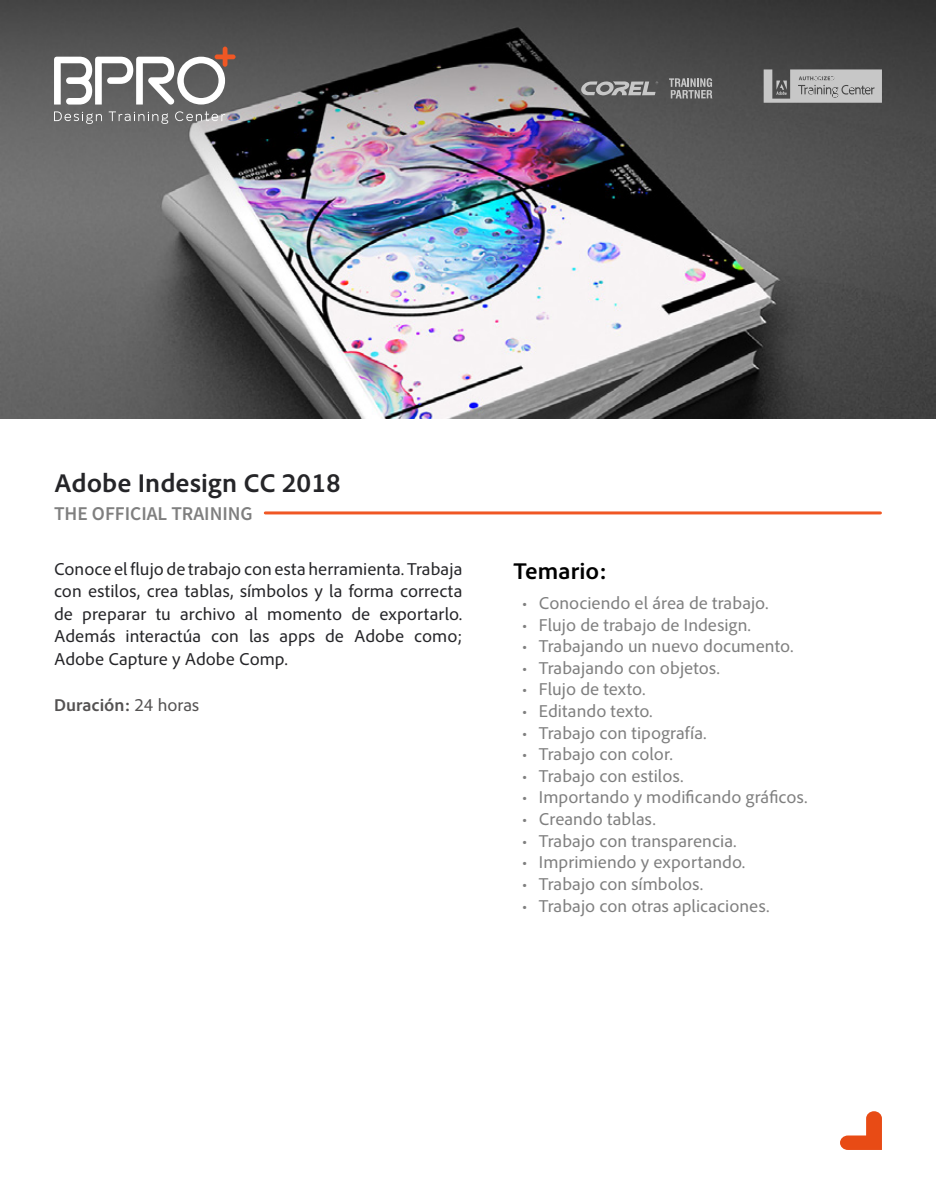
<style>
.page{position:relative;width:936px;height:1204px;background:#fff}
.page>*{position:absolute;margin:0;border:0;box-sizing:border-box;transform-origin:0 0}
.t1{font:700 27px "Adobe Clean";color:#252528}
.t2{font:700 24px "Adobe Clean";color:#000}
.t3{font:600 19.5px "Source Sans Pro";color:#7f7f7f}
.t4{font:18px "Adobe Clean";color:#7f7f7f}
.t5{font:18px/22.5px "Adobe Clean";color:#252528;text-align:justify}
.t6{font:700 18px "Adobe Clean";color:#545252}
.s1{font-weight:400}
</style>
<div class="page">
<img style="left:0;top:0;width:935px;height:418px">
<svg style="left:54px;top:111px;width:48px;height:13px"></svg>
<svg style="left:109px;top:111px;width:59px;height:13px"></svg>
<svg style="left:175px;top:111px;width:50px;height:10px"></svg>
<svg style="left:54px;top:47px;width:181px;height:58px"></svg>
<svg style="left:763px;top:69px;width:118px;height:34px;background:#acacac"></svg>
<svg style="left:669px;top:78px;width:43px;height:20px"></svg>
<svg style="left:581px;top:81px;width:77px;height:14px"></svg>
<svg style="left:840px;top:1111px;width:41px;height:38px"></svg>
<hr style="left:265px;top:511px;width:615px;height:3px;background:#f05724">
<h1 class="t1" style="left:54px;top:467px;width:288px">Adobe Indesign CC 2018</h1>
<p class="t3" style="left:54px;top:501px;width:200px">THE OFFICIAL TRAINING</p>
<p class="t5" style="left:54px;top:557px;width:410px">Conoce el flujo de trabajo con esta herramienta. Trabaja con estilos, crea tablas, símbolos y la forma correcta de preparar tu archivo al momento de exportarlo.<br>Además interactúa con las apps de Adobe como; Adobe Capture y Adobe Comp.</p>
<p class="t6" style="left:54px;top:693px;width:147px">Duración: <span class="s1">24 horas</span></p>
<h2 class="t2" style="left:513px;top:556px;width:95px">Temario:</h2>
<p class="t4" style="left:522px;top:592px;width:248px">• Conociendo el área de trabajo.</p>
<p class="t4" style="left:522px;top:613px;width:231px">• Flujo de trabajo de Indesign.</p>
<p class="t4" style="left:522px;top:635px;width:273px">• Trabajando un nuevo documento.</p>
<p class="t4" style="left:522px;top:657px;width:200px">• Trabajando con objetos.</p>
<p class="t4" style="left:522px;top:678px;width:125px">• Flujo de texto.</p>
<p class="t4" style="left:522px;top:700px;width:132px">• Editando texto.</p>
<p class="t4" style="left:522px;top:721px;width:186px">• Trabajo con tipografía.</p>
<p class="t4" style="left:522px;top:743px;width:153px">• Trabajo con color.</p>
<p class="t4" style="left:522px;top:765px;width:163px">• Trabajo con estilos.</p>
<p class="t4" style="left:522px;top:786px;width:287px">• Importando y modificando gráficos.</p>
<p class="t4" style="left:522px;top:808px;width:135px">• Creando tablas.</p>
<p class="t4" style="left:522px;top:829px;width:216px">• Trabajo con transparencia.</p>
<p class="t4" style="left:522px;top:851px;width:225px">• Imprimiendo y exportando.</p>
<p class="t4" style="left:522px;top:873px;width:183px">• Trabajo con símbolos.</p>
<p class="t4" style="left:522px;top:894px;width:249px">• Trabajo con otras aplicaciones.</p>
</div>
